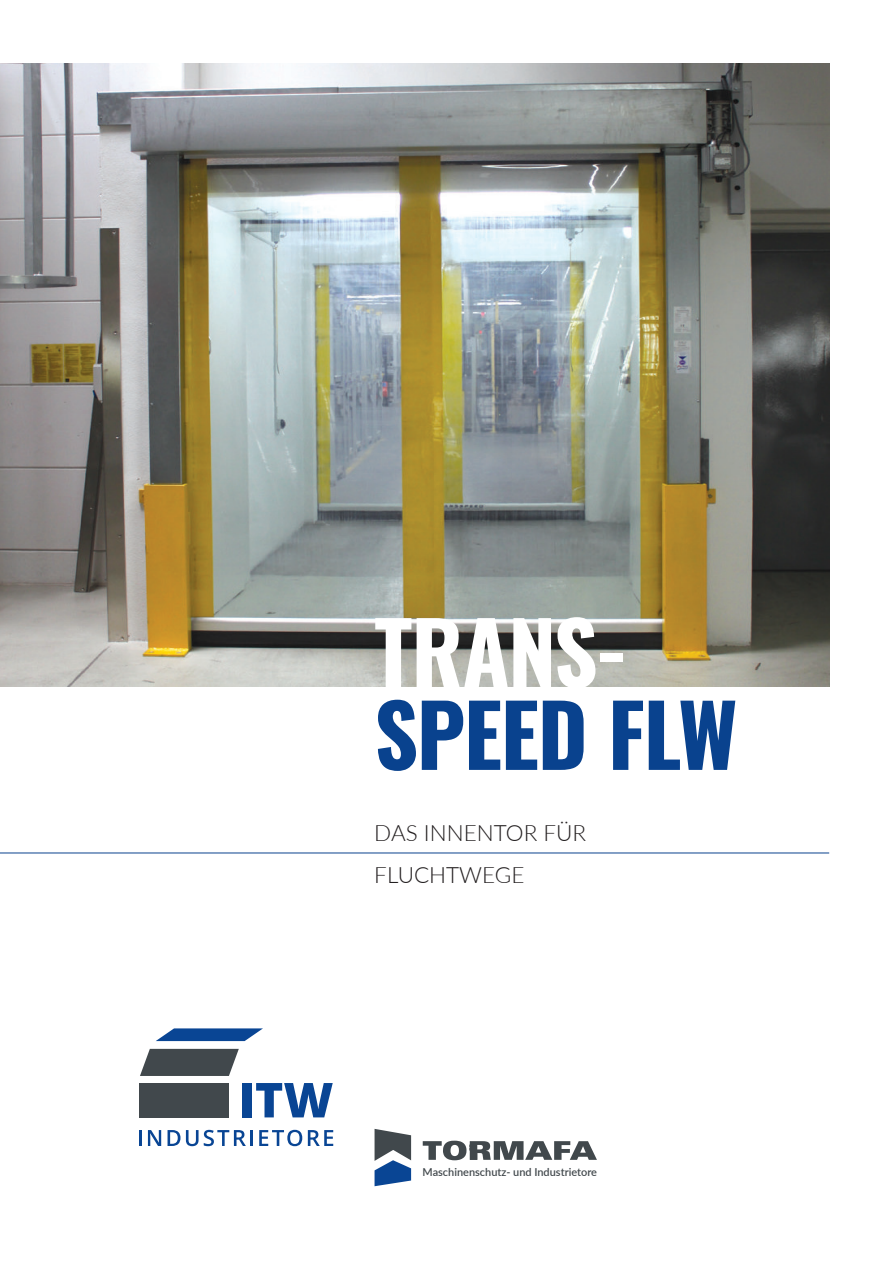
<style>
.page{position:relative;width:893px;height:1263px;background:#fff}
.page>*{position:absolute;margin:0;border:0;box-sizing:border-box;transform-origin:0 0}
.t1{font:700 85.5px "Oswald";letter-spacing:-.02em;color:#09428e}
.t2{font:700 85.5px "Oswald";letter-spacing:-.015em;color:#fff}
.t3{font:300 22.5px/42px "Lato";color:#231f20}
.t4{font:600 10.95px "Lato";color:#41484c}
</style>
<div class="page">
<img style="left:0;top:64px;width:829px;height:623px">
<div style="left:139px;top:1084px;width:90px;height:34px;background:#41484c"></div>
<svg style="left:140px;top:1049px;width:99px;height:27px"></svg>
<svg style="left:156px;top:1028px;width:107px;height:13px"></svg>
<div style="left:242px;top:1083px;width:9px;height:34px;background:#094594"></div>
<svg style="left:256px;top:1083px;width:77px;height:34px"></svg>
<hr style="left:139px;top:1130px;width:3px;height:16px;background:#094594">
<svg style="left:148px;top:1130px;width:13px;height:16px"></svg>
<svg style="left:168px;top:1130px;width:12px;height:16px"></svg>
<svg style="left:186px;top:1130px;width:60px;height:16px"></svg>
<hr style="left:250px;top:1130px;width:3px;height:16px;background:#094594">
<svg style="left:259px;top:1130px;width:43px;height:16px"></svg>
<svg style="left:308px;top:1130px;width:25px;height:16px"></svg>
<svg style="left:375px;top:1129px;width:36px;height:57px"></svg>
<svg style="left:423px;top:1141px;width:174px;height:19px"></svg>
<hr style="left:0;top:853px;width:829px;height:1px;background:#09428e">
<h1 class="t2" style="left:374px;top:576px;width:256px">TRANS-</h1>
<h1 class="t1" style="left:374px;top:659px;width:365px">SPEED FLW</h1>
<h2 class="t3" style="left:374px;top:811px;width:213px">DAS INNENTOR FÜR<br>FLUCHTWEGE</h2>
<p class="t4" style="left:423px;top:1164px;width:176px">Maschinenschutz- und Industrietore</p>
</div>
